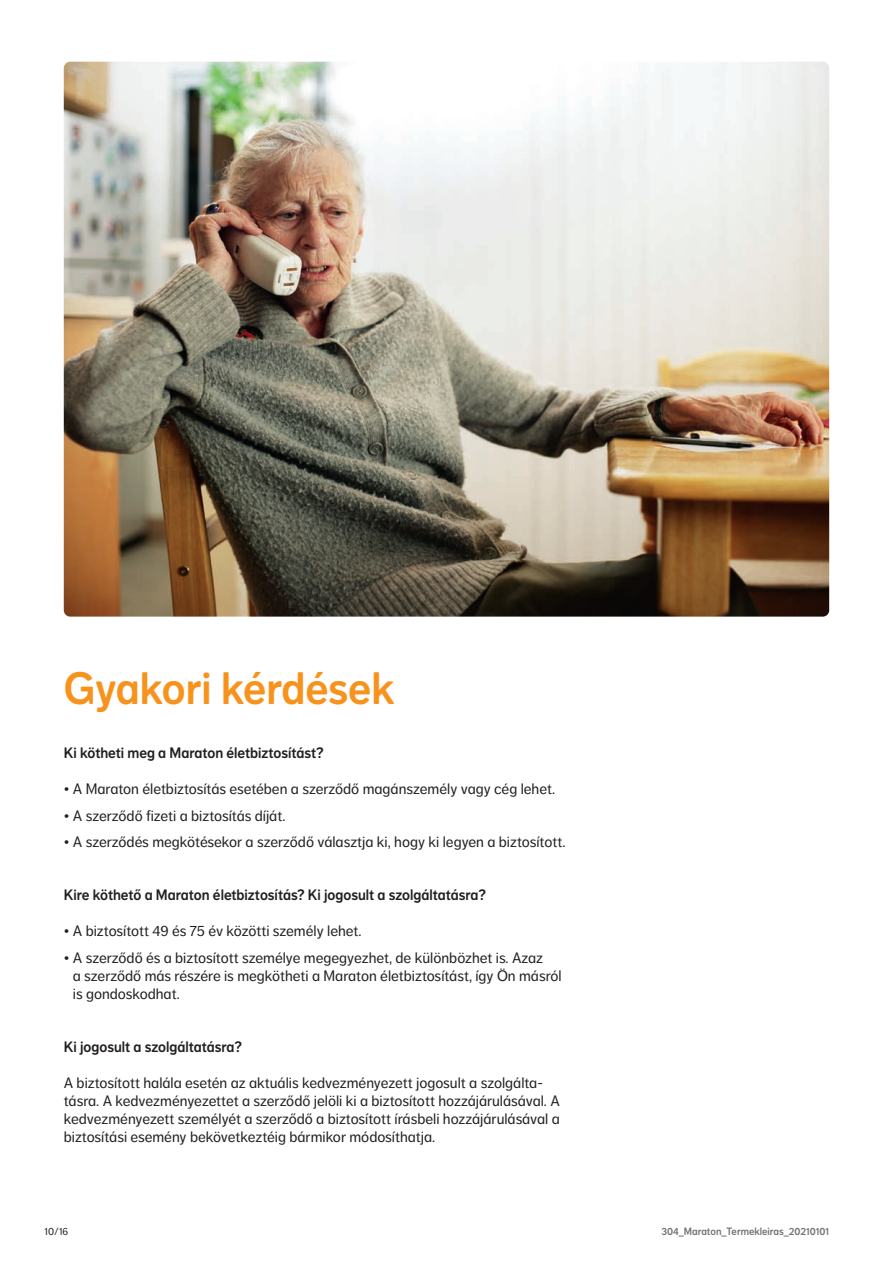
<style>
.page{position:relative;width:893px;height:1263px;background:#fff}
.page>*{position:absolute;margin:0;border:0;box-sizing:border-box;transform-origin:0 0}
.t1{font:45px "NN Dagny Display";letter-spacing:-.005em;color:#f7931d}
.kenyerszoveg{font:15px/18px "NN Dagny Text";color:#231f20}
.kenyerszoveg-2{font:15px "NN Dagny Display";color:#231f20}
.t2{font:10.5px "NN Dagny Display";color:#737475}
.t3{font:10.5px "NN Dagny Text";color:#231f20}
</style>
<div class="page">
<img style="left:64px;top:62px;width:765px;height:555px">
<p class="t1" style="left:64px;top:662px;width:332px">Gyakori kérdések</p>
<p class="kenyerszoveg-2" style="left:64px;top:744px;width:261px">Ki kötheti meg a Maraton életbiztosítást?</p>
<p class="kenyerszoveg" style="left:64px;top:780px;width:493px">• A Maraton életbiztosítás esetében a szerződő magánszemély vagy cég lehet.</p>
<p class="kenyerszoveg" style="left:64px;top:807px;width:223px">• A szerződő fizeti a biztosítás díját.</p>
<p class="kenyerszoveg" style="left:64px;top:833px;width:503px">• A szerződés megkötésekor a szerződő választja ki, hogy ki legyen a biztosított.</p>
<p class="kenyerszoveg-2" style="left:64px;top:886px;width:424px">Kire köthető a Maraton életbiztosítás? Ki jogosult a szolgáltatásra?</p>
<p class="kenyerszoveg" style="left:64px;top:922px;width:299px">• A biztosított 49 és 75 év közötti személy lehet.</p>
<p class="kenyerszoveg" style="left:73px;top:949px;width:490px;text-indent:-9px">• A szerződő és a biztosított személye megegyezhet, de különbözhet is. Azaz<br>a szerződő más részére is megkötheti a Maraton életbiztosítást, így Ön másról is gondoskodhat.</p>
<p class="kenyerszoveg-2" style="left:64px;top:1038px;width:180px">Ki jogosult a szolgáltatásra?</p>
<p class="kenyerszoveg" style="left:64px;top:1074px;width:498px">A biztosított halála esetén az aktuális kedvezményezett jogosult a szolgálta&shy;tásra. A kedvezményezettet a szerződő jelöli ki a biztosított hozzájárulásával. A kedvezményezett személyét a szerződő a biztosított írásbeli hozzájárulásával a biztosítási esemény bekövetkeztéig bármikor módosíthatja.</p>
<p class="t3" style="left:45px;top:1225px;width:25px">10/16</p>
<p class="t2" style="left:661px;top:1225px;width:169px">304_Maraton_Termekleiras_20210101</p>
</div>
